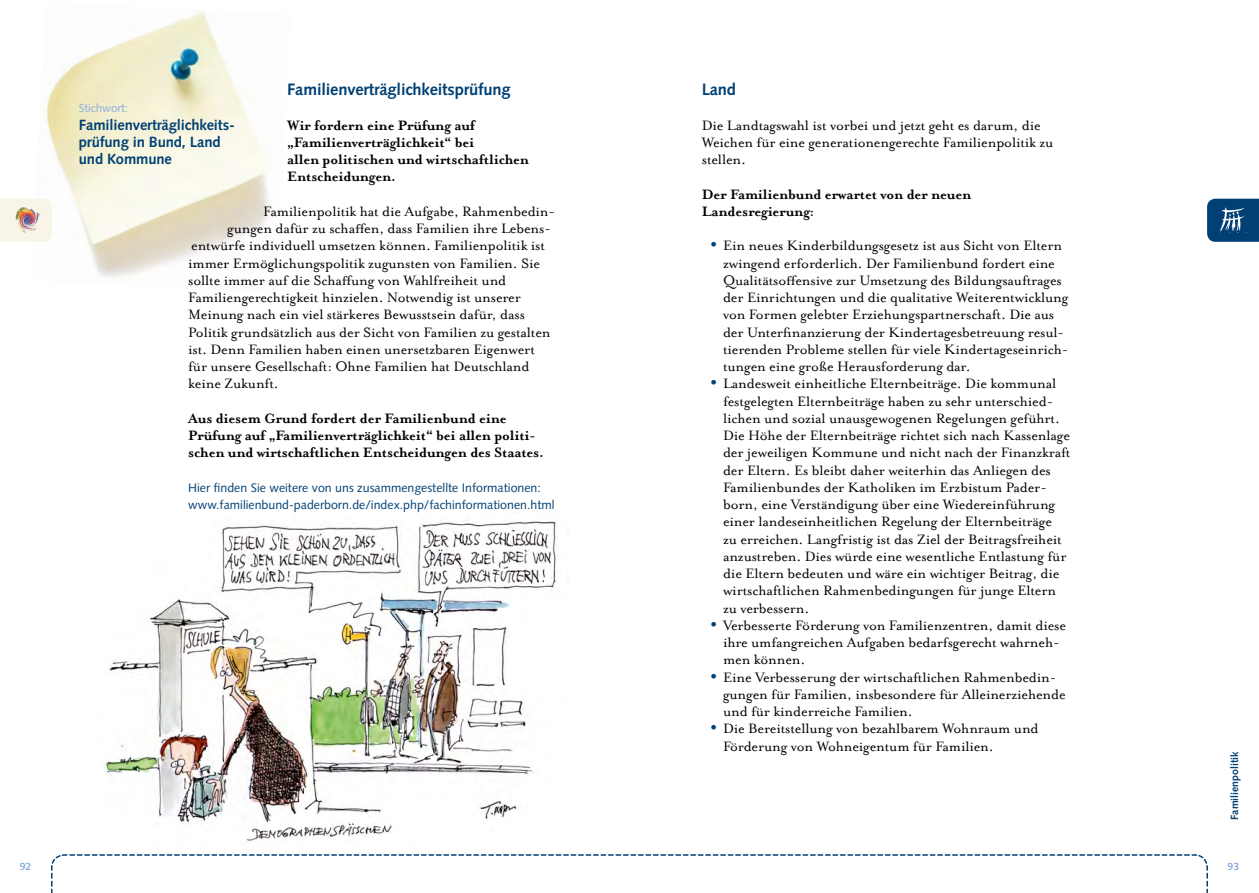
<style>
.page{position:relative;width:1259px;height:893px;background:#fff}
.page>*{position:absolute;margin:0;border:0;box-sizing:border-box;transform-origin:0 0}
.t1{font:700 16.5px "Syntax LT Std";letter-spacing:-.01em;color:#004074}
.t2{font:15.75px/17.2px "Mrs Eaves Roman";letter-spacing:-.01em;color:#000}
.t3{font:700 15.75px/17.2px "Mrs Eaves";letter-spacing:-.01em;color:#000}
.t4{font:700 14.85px/17.2px "Syntax LT Std";letter-spacing:-.01em;color:#004074}
.t5{font:12.3px/17.2px "Syntax LT Std";color:#004074}
.t6{font:11.7px "Syntax LT Std";letter-spacing:-.01em;color:#8baddc}
.t7{font:700 10.5px "Syntax LT Std";color:#004074}
.t8{font:700 10.5px "Syntax LT Std";color:#8baddc}
</style>
<div class="page">
<img style="left:42px;top:11px;width:228px;height:266px">
<img style="left:104px;top:521px;width:452px;height:322px">
<svg style="left:51px;top:854px;width:1157px;height:39px"></svg>
<div style="left:0;top:199px;width:52px;height:43px;background:#f9f4e8"></div>
<img style="left:16px;top:207px;width:25px;height:26px">
<svg style="left:1207px;top:199px;width:52px;height:43px"></svg>
<p class="t1" style="left:287px;top:80px;width:225px">Familienverträglichkeitsprüfung</p>
<p class="t3" style="left:287px;top:116px;width:243px">Wir fordern eine Prüfung auf „Familienverträglichkeit“ bei<br>allen politischen und wirtschaftlichen<br>Entscheidungen.</p>
<p class="t2" style="left:263px;top:203px;width:293px">Familienpolitik hat die Aufgabe, Rahmenbedin-</p>
<p class="t2" style="left:227px;top:220px;width:323px">gungen dafür zu schaffen, dass Familien ihre Lebens-</p>
<p class="t2" style="left:191px;top:237px;width:355px">entwürfe individuell umsetzen können. Familienpolitik ist</p>
<p class="t2" style="left:188px;top:255px;width:353px">immer Ermöglichungspolitik zugunsten von Familien. Sie</p>
<p class="t2" style="left:188px;top:272px;width:320px">sollte immer auf die Schaffung von Wahlfreiheit und</p>
<p class="t2" style="left:188px;top:289px;width:334px">Familiengerechtigkeit hinzielen. Notwendig ist unserer</p>
<p class="t2" style="left:188px;top:306px;width:338px">Meinung nach ein viel stärkeres Bewusstsein dafür, dass</p>
<p class="t2" style="left:188px;top:324px;width:364px">Politik grundsätzlich aus der Sicht von Familien zu gestalten</p>
<p class="t2" style="left:188px;top:341px;width:348px">ist. Denn Familien haben einen unersetzbaren Eigenwert</p>
<p class="t2" style="left:188px;top:358px;width:343px">für unsere Gesellschaft: Ohne Familien hat Deutschland</p>
<p class="t2" style="left:188px;top:375px;width:92px">keine Zukunft.</p>
<p class="t3" style="left:188px;top:410px;width:357px">Aus diesem Grund fordert der Familienbund eine<br>Prüfung auf „Familienverträglichkeit“ bei allen politi&shy;schen und wirtschaftlichen Entscheidungen des Staates.</p>
<p class="t5" style="left:188px;top:479px;width:368px">Hier finden Sie weitere von uns zusammengestellte Informationen: www.familienbund-paderborn.de/index.php/fachinformationen.html</p>
<p class="t6" style="left:79px;top:101px;width:51px">Stichwort:</p>
<p class="t4" style="left:79px;top:116px;width:158px">Familienverträglichkeits&shy;prüfung in Bund, Land und Kommune</p>
<p class="t1" style="left:702px;top:80px;width:36px">Land</p>
<p class="t2" style="left:702px;top:117px;width:353px">Die Landtagswahl ist vorbei und jetzt geht es darum, die<br>Weichen für eine generationengerechte Familienpolitik zu stellen.</p>
<p class="t3" style="left:702px;top:185px;width:271px">Der Familienbund erwartet von der neuen<br>Landesregierung:</p>
<p class="t2" style="left:723px;top:237px;width:349px">Ein neues Kinderbildungsgesetz ist aus Sicht von Eltern zwingend erforderlich. Der Familienbund fordert eine Qualitätsoffensive zur Umsetzung des Bildungsauftrages der Einrichtungen und die qualitative Weiterentwicklung von Formen gelebter Erziehungspartnerschaft. Die aus der Unterfinanzierung der Kindertagesbetreuung resul&shy;tierenden Probleme stellen für viele Kindertageseinrich&shy;tungen eine große Herausforderung dar.<br>Landesweit einheitliche Elternbeiträge. Die kommunal festgelegten Elternbeiträge haben zu sehr unterschied&shy;lichen und sozial unausgewogenen Regelungen geführt.<br>Die Höhe der Elternbeiträge richtet sich nach Kassenlage der jeweiligen Kommune und nicht nach der Finanzkraft der Eltern. Es bleibt daher weiterhin das Anliegen des Familienbundes der Katholiken im Erzbistum Pader&shy;born, eine Verständigung über eine Wiedereinführung einer landeseinheitlichen Regelung der Elternbeiträge<br>zu erreichen. Langfristig ist das Ziel der Beitragsfreiheit anzustreben. Dies würde eine wesentliche Entlastung für die Eltern bedeuten und wäre ein wichtiger Beitrag, die wirtschaftlichen Rahmenbedingungen für junge Eltern zu verbessern.<br>Verbesserte Förderung von Familienzentren, damit diese ihre umfangreichen Aufgaben bedarfsgerecht wahrneh&shy;men können.<br>Eine Verbesserung der wirtschaftlichen Rahmenbedin&shy;gungen für Familien, insbesondere für Alleinerziehende und für kinderreiche Familien.<br>Die Bereitstellung von bezahlbarem Wohnraum und Förderung von Wohneigentum für Familien.</p>
<p class="t7" style="left:1228px;top:820px;width:70px;rotate:-90deg">Familienpolitik</p>
<p class="t8" style="left:20px;top:860px;width:13px">92</p>
<p class="t8" style="left:1227px;top:860px;width:13px">93</p>
</div>
